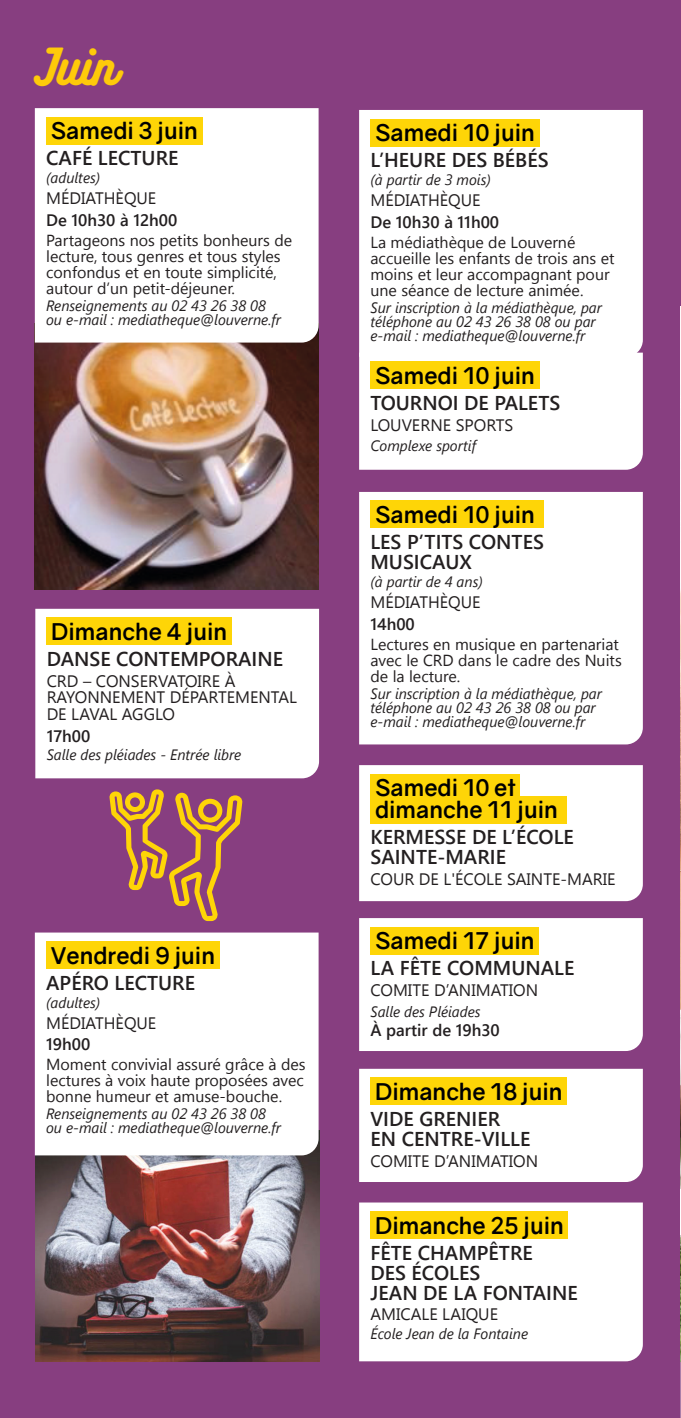
<style>
.page{position:relative;width:681px;height:1418px;background:#fff}
.page>*{position:absolute;margin:0;border:0;box-sizing:border-box;transform-origin:0 0}
.t1{font:44px "Bukhari Script";color:#feca0a}
.t2{font:700 23px/22px "Gravity";color:#000001}
.t3{font:600 20px/20px "Segoe UI";color:#231f20}
.t4{font:16.6px/16.6px "Segoe UI";color:#231f20}
.t5{font:600 16.6px "Segoe UI";color:#231f20}
.t6{font:16px/16px "Segoe UI";color:#231f20}
.t7{font:italic 15px/14px "Segoe UI";color:#231f20}
</style>
<div class="page">
<div style="left:0;top:0;width:680px;height:1417px;background:#873e80"></div>
<img style="left:35px;top:1130px;width:284px;height:231px">
<div style="left:35px;top:932px;width:283px;height:223px;background:#fff"></div>
<div style="left:46px;top:941px;width:173px;height:27px;background:#fed507"></div>
<hr style="left:680px;top:686px;width:1px;height:731px;background:#ab7fa9">
<img style="left:680px;top:589px;width:1px;height:772px">
<hr style="left:680px;top:1188px;width:1px;height:46px;background:#fff">
<svg style="left:109px;top:789px;width:134px;height:132px"></svg>
<img style="left:35px;top:342px;width:283px;height:247px">
<div style="left:35px;top:108px;width:283px;height:234px;background:#fff"></div>
<div style="left:46px;top:117px;width:156px;height:27px;background:#fed507"></div>
<div style="left:359px;top:110px;width:283px;height:242px;background:#fff"></div>
<div style="left:370px;top:119px;width:169px;height:27px;background:#fed507"></div>
<div style="left:359px;top:352px;width:283px;height:118px;background:#fff"></div>
<div style="left:370px;top:361px;width:169px;height:28px;background:#fed507"></div>
<div style="left:359px;top:492px;width:283px;height:252px;background:#fff"></div>
<div style="left:370px;top:500px;width:174px;height:28px;background:#fed507"></div>
<div style="left:359px;top:765px;width:283px;height:136px;background:#fff"></div>
<div style="left:370px;top:774px;width:150px;height:27px;background:#fed507"></div>
<div style="left:370px;top:796px;width:196px;height:27px;background:#fed507"></div>
<div style="left:359px;top:918px;width:283px;height:133px;background:#fff"></div>
<div style="left:370px;top:926px;width:169px;height:28px;background:#fed507"></div>
<div style="left:359px;top:1068px;width:283px;height:113px;background:#fff"></div>
<div style="left:370px;top:1077px;width:197px;height:28px;background:#fed507"></div>
<div style="left:35px;top:609px;width:284px;height:169px;background:#fff"></div>
<div style="left:47px;top:617px;width:185px;height:28px;background:#fed507"></div>
<div style="left:359px;top:1202px;width:283px;height:159px;background:#fff"></div>
<div style="left:370px;top:1211px;width:198px;height:27px;background:#fed507"></div>
<h1 class="t1" style="left:35px;top:40px;width:83px">Juin</h1>
<h2 class="t2" style="left:51px;top:122px;width:149px">Samedi 3 juin</h2>
<h3 class="t3" style="left:46px;top:150px;width:134px">CAFÉ LECTURE</h3>
<p class="t7" style="left:46px;top:172px;width:56px">(adultes)</p>
<p class="t4" style="left:46px;top:191px;width:112px">MÉDIATHÈQUE</p>
<p class="t5" style="left:46px;top:214px;width:133px">De 10h30 à 12h00</p>
<p class="t6" style="left:46px;top:234px;width:247px">Partageons nos petits bonheurs de lecture, tous genres et tous styles confondus et en toute simplicité, autour d’un petit-déjeuner.</p>
<p class="t7" style="left:46px;top:300px;width:236px">Renseignements au 02 43 26 38 08 ou e-mail : mediatheque@louverne.fr</p>
<h2 class="t2" style="left:51px;top:623px;width:177px">Dimanche 4 juin</h2>
<h3 class="t3" style="left:47px;top:651px;width:238px">DANSE CONTEMPORAINE</h3>
<p class="t4" style="left:47px;top:674px;width:251px">CRD – CONSERVATOIRE À<br>RAYONNEMENT DÉPARTEMENTAL<br>DE LAVAL AGGLO</p>
<p class="t5" style="left:47px;top:729px;width:45px">17h00</p>
<p class="t7" style="left:47px;top:749px;width:196px">Salle des pléiades - Entrée libre</p>
<h2 class="t2" style="left:51px;top:946px;width:166px">Vendredi 9 juin</h2>
<h3 class="t3" style="left:46px;top:974px;width:150px">APÉRO LECTURE</h3>
<p class="t7" style="left:46px;top:997px;width:56px">(adultes)</p>
<p class="t4" style="left:46px;top:1015px;width:112px">MÉDIATHÈQUE</p>
<p class="t5" style="left:46px;top:1038px;width:46px">19h00</p>
<p class="t6" style="left:46px;top:1058px;width:261px;text-align:justify">Moment convivial assuré grâce à des lectures à voix haute proposées avec bonne humeur et amuse-bouche.</p>
<p class="t7" style="left:46px;top:1108px;width:236px">Renseignements au 02 43 26 38 08 ou e-mail : mediatheque@louverne.fr</p>
<h2 class="t2" style="left:375px;top:124px;width:161px">Samedi 10 juin</h2>
<h3 class="t3" style="left:370px;top:152px;width:180px">L’HEURE DES BÉBÉS</h3>
<p class="t7" style="left:370px;top:174px;width:122px">(à partir de 3 mois)</p>
<p class="t4" style="left:370px;top:193px;width:112px">MÉDIATHÈQUE</p>
<p class="t5" style="left:370px;top:216px;width:130px">De 10h30 à 11h00</p>
<p class="t6" style="left:370px;top:235px;width:245px">La médiathèque de Louverné accueille les enfants de trois ans et moins et leur accompagnant pour une séance de lecture animée.</p>
<p class="t7" style="left:370px;top:302px;width:233px">Sur inscription à la médiathèque, par téléphone au 02 43 26 38 08 ou par e-mail : mediatheque@louverne.fr</p>
<h2 class="t2" style="left:375px;top:367px;width:161px">Samedi 10 juin</h2>
<h3 class="t3" style="left:370px;top:395px;width:191px">TOURNOI DE PALETS</h3>
<p class="t4" style="left:370px;top:418px;width:144px">LOUVERNE SPORTS</p>
<p class="t7" style="left:370px;top:440px;width:107px">Complexe sportif</p>
<h2 class="t2" style="left:375px;top:506px;width:161px">Samedi 10 juin</h2>
<h3 class="t3" style="left:370px;top:534px;width:175px">LES P’TITS CONTES<br>MUSICAUX</h3>
<p class="t7" style="left:370px;top:576px;width:114px">(à partir de 4 ans)</p>
<p class="t4" style="left:370px;top:595px;width:112px">MÉDIATHÈQUE</p>
<p class="t5" style="left:370px;top:617px;width:46px">14h00</p>
<p class="t6" style="left:370px;top:637px;width:253px">Lectures en musique en partenariat avec le CRD dans le cadre des Nuits de la lecture.</p>
<p class="t7" style="left:370px;top:688px;width:233px">Sur inscription à la médiathèque, par téléphone au 02 43 26 38 08 ou par e-mail : mediatheque@louverne.fr</p>
<h2 class="t2" style="left:375px;top:779px;width:184px">Samedi 10 et dimanche 11 juin</h2>
<h3 class="t3" style="left:370px;top:829px;width:205px">KERMESSE DE L’ÉCOLE<br>SAINTE-MARIE</h3>
<p class="t4" style="left:370px;top:872px;width:246px">COUR DE L'ÉCOLE SAINTE-MARIE</p>
<h2 class="t2" style="left:375px;top:932px;width:161px">Samedi 17 juin</h2>
<h3 class="t3" style="left:370px;top:960px;width:205px">LA FÊTE COMMUNALE</h3>
<p class="t4" style="left:370px;top:983px;width:169px">COMITE D’ANIMATION</p>
<p class="t7" style="left:370px;top:1005px;width:112px">Salle des Pléiades</p>
<p class="t5" style="left:370px;top:1023px;width:131px">À partir de 19h30</p>
<h2 class="t2" style="left:375px;top:1082px;width:189px">Dimanche 18 juin</h2>
<h3 class="t3" style="left:370px;top:1110px;width:161px">VIDE GRENIER<br>EN CENTRE-VILLE</h3>
<p class="t4" style="left:370px;top:1154px;width:169px">COMITE D’ANIMATION</p>
<h2 class="t2" style="left:375px;top:1216px;width:190px">Dimanche 25 juin</h2>
<h3 class="t3" style="left:370px;top:1244px;width:209px">FÊTE CHAMPÊTRE<br>DES ÉCOLES<br>JEAN DE LA FONTAINE</h3>
<p class="t4" style="left:370px;top:1307px;width:129px">AMICALE LAIQUE</p>
<p class="t7" style="left:370px;top:1328px;width:159px">École Jean de la Fontaine</p>
</div>
